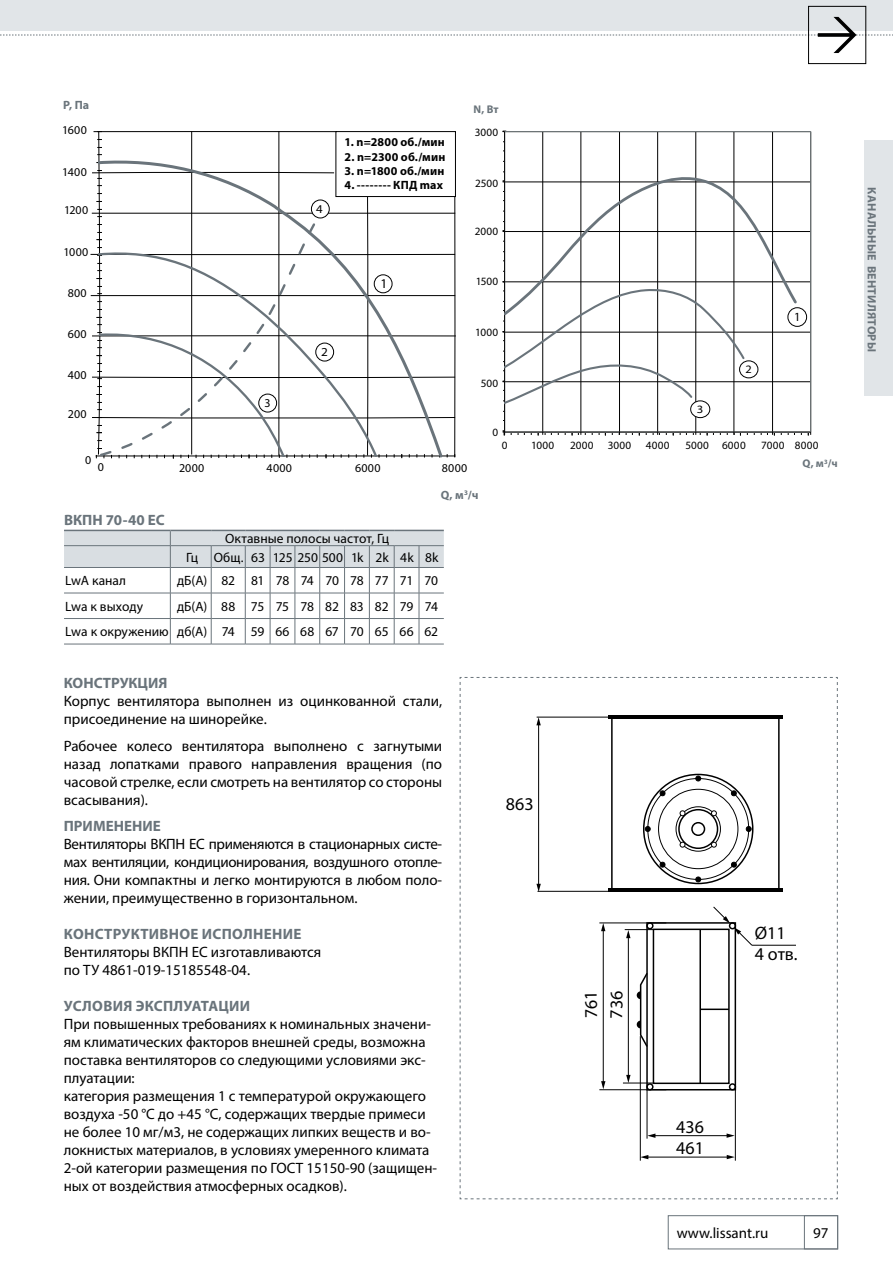
<style>
.page{position:relative;width:893px;height:1263px;background:#fff}
.page>*{position:absolute;margin:0;border:0;box-sizing:border-box;transform-origin:0 0}
.t1{font:18px/21px "Myriad Pro";color:#000}
.t2{font:15px/18px "Myriad Pro";color:#000}
.t3{font:700 15px "Myriad Pro";color:#6a747b}
.t4{font:13.5px/18.5px "Myriad Pro";color:#000}
.t5{font:13.5px "Myriad Pro";letter-spacing:-.02em;color:#000}
.t6{font:13.35px "Myriad Pro";color:#000}
.t7{font:12.45px "Myriad Pro";color:#000}
.t8{font:12.15px "Myriad Pro";color:#000;scale:1.08 1}
.t9{font:700 12px "Myriad Pro";letter-spacing:.015em;color:#000}
.t10{font:12px "Myriad Pro";letter-spacing:.025em;color:#000}
.t11{font:700 12px "Myriad Pro";letter-spacing:.02em;color:#6a747b}
.t12{font:12px "Myriad Pro";letter-spacing:.025em;color:#000;scale:1.07 1}
.t13{font:11.4px "Myriad Pro";color:#000;scale:1.08 1}
.t14{font:11.25px/18.1px "Myriad Pro";letter-spacing:.025em;color:#000}
.t15{font:700 11.25px "Myriad Pro";color:#6a747b}
.t16{font:11.25px "Myriad Pro";letter-spacing:.025em;color:#000;scale:1.14 1}
.s1{font-weight:700;color:#6a747b}
</style>
<div class="page">
<div style="left:668px;top:1215px;width:170px;height:34px;border:1px solid #6a747b"></div>
<div style="left:804px;top:1215px;width:34px;height:34px;border:1px solid #6a747b"></div>
<div style="left:0;top:0;width:893px;height:31px;background:#e1e5e8"></div>
<div style="left:808px;top:6px;width:58px;height:58px;border:1px solid #000"></div>
<svg style="left:0;top:17px;width:893px;height:36px"></svg>
<div style="left:864px;top:140px;width:29px;height:255px;background:#e1e5e8"></div>
<hr style="left:505px;top:182px;width:306px;height:1px;background:#000">
<hr style="left:505px;top:231px;width:306px;height:1px;background:#000">
<hr style="left:505px;top:282px;width:306px;height:1px;background:#000">
<hr style="left:505px;top:332px;width:306px;height:1px;background:#000">
<hr style="left:505px;top:381px;width:306px;height:1px;background:#000">
<hr style="left:772px;top:132px;width:1px;height:300px;background:#000">
<hr style="left:734px;top:132px;width:1px;height:300px;background:#000">
<hr style="left:695px;top:132px;width:1px;height:300px;background:#000">
<hr style="left:657px;top:132px;width:1px;height:300px;background:#000">
<hr style="left:619px;top:132px;width:1px;height:300px;background:#000">
<hr style="left:581px;top:132px;width:1px;height:300px;background:#000">
<hr style="left:542px;top:132px;width:1px;height:300px;background:#000">
<div style="left:504px;top:131px;width:307px;height:301px;border:1px solid #788082"></div>
<hr style="left:504px;top:132px;width:1px;height:300px;background:#000">
<hr style="left:505px;top:432px;width:306px;height:1px;background:#000">
<svg style="left:761px;top:432px;width:14px;height:3px"></svg>
<svg style="left:734px;top:432px;width:7px;height:3px"></svg>
<svg style="left:693px;top:432px;width:8px;height:3px"></svg>
<svg style="left:653px;top:432px;width:7px;height:3px"></svg>
<svg style="left:572px;top:432px;width:14px;height:3px"></svg>
<svg style="left:538px;top:432px;width:14px;height:3px"></svg>
<svg style="left:503px;top:431px;width:9px;height:4px"></svg>
<svg style="left:503px;top:172px;width:296px;height:240px"></svg>
<div style="left:788px;top:308px;width:19px;height:18px;background:#fff;border-radius:50%"></div>
<div style="left:788px;top:307px;width:19px;height:20px;border:1px solid #000;border-radius:50%"></div>
<div style="left:739px;top:361px;width:19px;height:17px;background:#fff;border-radius:50%"></div>
<div style="left:739px;top:361px;width:19px;height:17px;border:1px solid #000;border-radius:50%"></div>
<div style="left:691px;top:401px;width:19px;height:17px;background:#fff;border-radius:50%"></div>
<div style="left:690px;top:401px;width:20px;height:17px;border:1px solid #000;border-radius:50%"></div>
<svg style="left:64px;top:530px;width:380px;height:115px"></svg>
<svg style="left:90px;top:131px;width:366px;height:327px"></svg>
<svg style="left:99px;top:221px;width:218px;height:235px"></svg>
<div style="left:316px;top:343px;width:18px;height:18px;background:#fff;border-radius:50%"></div>
<div style="left:316px;top:343px;width:18px;height:18px;border:1px solid #000;border-radius:50%"></div>
<svg style="left:460px;top:677px;width:378px;height:522px"></svg>
<p class="t11" style="left:63px;top:97px;width:28px">P, Па</p>
<p class="t15" style="left:474px;top:102px;width:27px">N, Вт</p>
<p class="t10" style="left:62px;top:123px;width:26px">1600</p>
<p class="t10" style="left:62px;top:164px;width:26px">1400</p>
<p class="t9" style="left:344px;top:134px;width:102px">1. n=2800 об./мин</p>
<p class="t9" style="left:344px;top:149px;width:102px">2. n=2300 об./мин</p>
<p class="t9" style="left:344px;top:163px;width:101px">3. n=1800 об./мин</p>
<p class="t9" style="left:344px;top:177px;width:100px">4. -------- КПД max</p>
<p class="t14" style="left:475px;top:123px;width:25px">3000</p>
<p class="t14" style="left:475px;top:174px;width:25px">2500</p>
<p class="t10" style="left:64px;top:203px;width:26px">1200</p>
<p class="t12" style="left:316px;top:201px;width:8px">4</p>
<p class="t14" style="left:475px;top:222px;width:25px">2000</p>
<p class="t10" style="left:64px;top:244px;width:26px">1000</p>
<p class="t10" style="left:68px;top:286px;width:20px">800</p>
<p class="t6" style="left:380px;top:275px;width:8px">1</p>
<p class="t14" style="left:476px;top:272px;width:24px">1500</p>
<p class="t7" style="left:794px;top:309px;width:8px">1</p>
<p class="t10" style="left:68px;top:327px;width:20px">600</p>
<p class="t14" style="left:475px;top:323px;width:25px">1000</p>
<p class="t8" style="left:321px;top:344px;width:8px">2</p>
<p class="t10" style="left:68px;top:367px;width:21px">400</p>
<p class="t14" style="left:481px;top:374px;width:19px">500</p>
<p class="t13" style="left:746px;top:362px;width:7px">2</p>
<p class="t10" style="left:68px;top:406px;width:20px">200</p>
<p class="t10" style="left:265px;top:395px;width:8px">3</p>
<p class="t16" style="left:697px;top:402px;width:7px">3</p>
<p class="t14" style="left:493px;top:423px;width:7px">0</p>
<p class="t10" style="left:85px;top:452px;width:8px">0</p>
<p class="t10" style="left:98px;top:459px;width:8px">0</p>
<p class="t10" style="left:179px;top:461px;width:27px">2000</p>
<p class="t10" style="left:267px;top:461px;width:27px">4000</p>
<p class="t10" style="left:355px;top:461px;width:27px">6000</p>
<p class="t10" style="left:442px;top:461px;width:27px">8000</p>
<p class="t11" style="left:441px;top:487px;width:39px">Q, м<sup>3</sup>/ч</p>
<p class="t3" style="left:64px;top:511px;width:102px">ВКПН 70-40 ЕС</p>
<p class="t4" style="left:186px;top:529px;width:254px;text-indent:39px">Октавные полосы частот, Гц<br>Гц Общ. 63 125 250 500 1k 2k 4k 8k</p>
<p class="t4" style="left:65px;top:571px;width:62px">LwA канал</p>
<p class="t5" style="left:177px;top:572px;width:263px">дБ(А) 82 81 78 74 70 78 77 71 70</p>
<p class="t4" style="left:65px;top:597px;width:79px">Lwa к выходу</p>
<p class="t4" style="left:65px;top:593px;width:374px;line-height:25.5px;text-align:right">дБ(А) 88 75 75 78 82 83 82 79 74<br>Lwa к окружению дб(А) 74 59 66 68 67 70 65 66 62</p>
<p class="t3" style="left:64px;top:673px;width:105px">КОНСТРУКЦИЯ</p>
<p class="t2" style="left:64px;top:692px;width:380px">Корпус вентилятора выполнен из оцинкованной стали, присоединение на шинорейке.</p>
<p class="t2" style="left:64px;top:736px;width:380px;text-align:justify">Рабочее колесо вентилятора выполнено с загнутыми назад лопатками правого направления вращения (по часовой стрелке, если смотреть на вентилятор со стороны всасывания).</p>
<p class="t3" style="left:64px;top:816px;width:98px">ПРИМЕНЕНИЕ</p>
<p class="t2" style="left:64px;top:835px;width:380px;text-align:justify">Вентиляторы ВКПН ЕС применяются в стационарных систе&shy;мах вентиляции, кондиционирования, воздушного отопле&shy;ния. Они компактны и легко монтируются в любом поло&shy;жении, преимущественно в горизонтальном.</p>
<p class="t3" style="left:64px;top:924px;width:20px">Конструктивное</p>
<p class="t3" style="left:202px;top:924px;width:11px">исполнение</p>
<p class="t2" style="left:64px;top:943px;width:259px">Вентиляторы ВКПН ЕС изготавливаются по ТУ 4861-019-15185548-04.</p>
<p class="t3" style="left:64px;top:996px;width:20px">Условия</p>
<p class="t3" style="left:136px;top:996px;width:11px">эксплуатации</p>
<p class="t2" style="left:64px;top:1015px;width:375px">При повышенных требованиях к номинальных значени&shy;ям климатических факторов внешней среды, возможна поставка вентиляторов со следующими условиями экс&shy;плуатации:<br>категория размещения 1 с температурой окружающего воздуха -50 °С до +45 °С, содержащих твердые примеси не более 10 мг/м3, не содержащих липких веществ и во&shy;локнистых материалов, в условиях умеренного климата 2-ой категории размещения по ГОСТ 15150-90 (защищен&shy;ных от воздействия атмосферных осадков).</p>
<p class="t14" style="left:502px;top:436px;width:7px">0</p>
<p class="t14" style="left:531px;top:436px;width:25px">1000</p>
<p class="t14" style="left:570px;top:436px;width:25px">2000</p>
<p class="t14" style="left:608px;top:436px;width:25px">3000</p>
<p class="t14" style="left:646px;top:436px;width:25px">4000</p>
<p class="t14" style="left:685px;top:436px;width:62px">5000 6000</p>
<p class="t14" style="left:802px;top:436px;width:37px;text-indent:-41px">7000 8000<br><span class="s1">Q, м</span><sup>3</sup><span class="s1">/ч</span></p>
<p class="t1" style="left:506px;top:793px;width:29px">863</p>
<p class="t1" style="left:755px;top:921px;width:44px;line-height:21.6px">Ø11<br>4 отв.</p>
<p class="t1" style="left:676px;top:1116px;width:29px">436<br>461</p>
<p class="t2" style="left:677px;top:1224px;width:93px">www.lissant.ru</p>
<p class="t2" style="left:813px;top:1224px;width:17px">97</p>
<p class="t11" style="left:880px;top:187px;width:166px;rotate:90deg">КАНАЛЬНЫЕ ВЕНТИЛЯТОРЫ</p>
</div>
